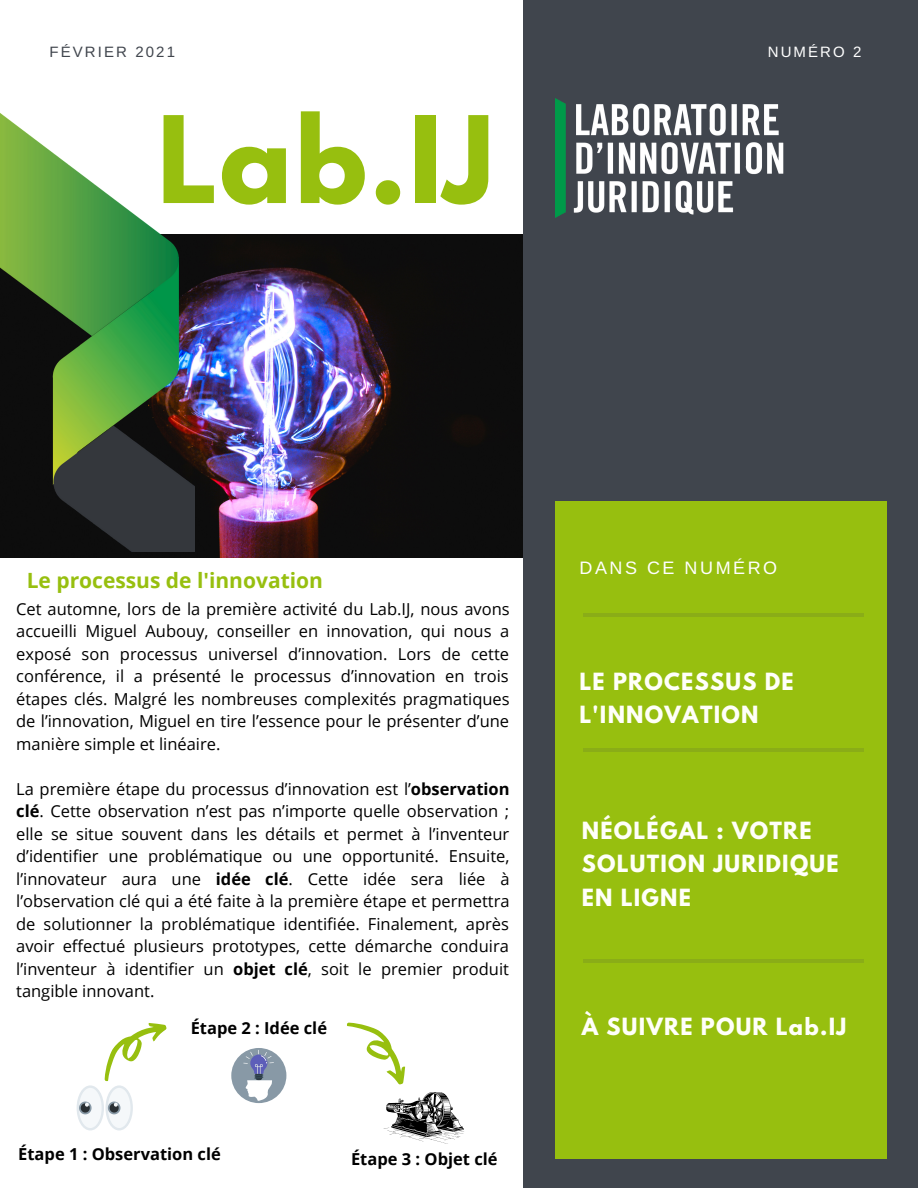
<style>
.page{position:relative;width:918px;height:1188px;background:#fff}
.page>*{position:absolute;margin:0;border:0;box-sizing:border-box;transform-origin:0 0}
.t1{font:700 106.65px "League Spartan";color:#97bf0f}
.t2{font:700 21px/33.3px "League Spartan";letter-spacing:.06em;color:#fffff9}
.t3{font:700 21px "Open Sans";color:#97bf0f}
.t4{font:18px "Arimo";letter-spacing:.14em;color:#fff}
.t5{font:16.5px/22.5px "Open Sans";color:#000;text-align:justify}
.t6{font:700 16.5px "Open Sans";color:#000}
.t7{font:15px "Arimo";letter-spacing:.14em;color:#40454d}
.t8{font:15px "Arimo";letter-spacing:.14em;color:#fff}
.s1{font-weight:700}
</style>
<div class="page">
<img style="left:0;top:234px;width:524px;height:323px">
<img style="left:0;top:113px;width:195px;height:439px">
<div style="left:524px;top:0;width:394px;height:1188px;background:#40454d"></div>
<img style="left:555px;top:98px;width:229px;height:120px">
<div style="left:555px;top:502px;width:331px;height:657px;background:#97bf0f"></div>
<hr style="left:583px;top:613px;width:281px;height:4px;background:#8aad17">
<hr style="left:583px;top:960px;width:281px;height:3px;background:#40454d">
<hr style="left:583px;top:748px;width:281px;height:4px;background:#8aad17">
<div style="left:231px;top:1048px;width:55px;height:55px;background:#8899a6;border-radius:50%"></div>
<svg style="left:243px;top:1050px;width:31px;height:51px"></svg>
<svg style="left:384px;top:1092px;width:80px;height:52px"></svg>
<svg style="left:77px;top:1023px;width:90px;height:107px"></svg>
<svg style="left:347px;top:1022px;width:59px;height:63px"></svg>
<p class="t7" style="left:50px;top:44px;width:127px">FÉVRIER 2021</p>
<p class="t8" style="left:768px;top:44px;width:95px">NUMÉRO 2</p>
<p class="t1" style="left:157px;top:107px;width:338px">Lab.IJ</p>
<p class="t3" style="left:27px;top:566px;width:298px">Le processus de l'innovation</p>
<p class="t5" style="left:16px;top:597px;width:495px">Cet automne, lors de la première activité du Lab.IJ, nous avons accueilli Miguel Aubouy, conseiller en innovation, qui nous a exposé son processus universel d’innovation. Lors de cette conférence, il a présenté le processus d’innovation en trois étapes clés. Malgré les nombreuses complexités pragmatiques de l’innovation, Miguel en tire l’essence pour le présenter d’une manière simple et linéaire.</p>
<p class="t5" style="left:16px;top:777px;width:495px">La première étape du processus d’innovation est l’<span class="s1">observation clé</span>. Cette observation n’est pas n’importe quelle observation ; elle se situe souvent dans les détails et permet à l’inventeur d’identifier une problématique ou une opportunité. Ensuite, l’innovateur aura une <span class="s1">idée clé</span>. Cette idée sera liée à l’observation clé qui a été faite à la première étape et permettra de solutionner la problématique identifiée. Finalement, après avoir effectué plusieurs prototypes, cette démarche conduira l’inventeur à identifier un <span class="s1">objet clé</span>, soit le premier produit tangible innovant.</p>
<p class="t6" style="left:191px;top:1016px;width:138px">Étape 2 : Idée clé</p>
<p class="t6" style="left:18px;top:1142px;width:204px">Étape 1 : Observation clé</p>
<p class="t6" style="left:351px;top:1147px;width:148px">Étape 3 : Objet clé</p>
<p class="t4" style="left:580px;top:558px;width:199px">DANS CE NUMÉRO</p>
<p class="t2" style="left:580px;top:667px;width:216px">LE PROCESSUS DE<br>L'INNOVATION</p>
<p class="t2" style="left:574px;top:680px;width:258px">COMMENT INNOVER?</p>
<p class="t2" style="left:582px;top:817px;width:258px">NÉOLÉGAL : VOTRE<br>SOLUTION JURIDIQUE<br>EN LIGNE</p>
<p class="t2" style="left:582px;top:1013px;width:266px">À SUIVRE POUR Lab.IJ</p>
</div>
